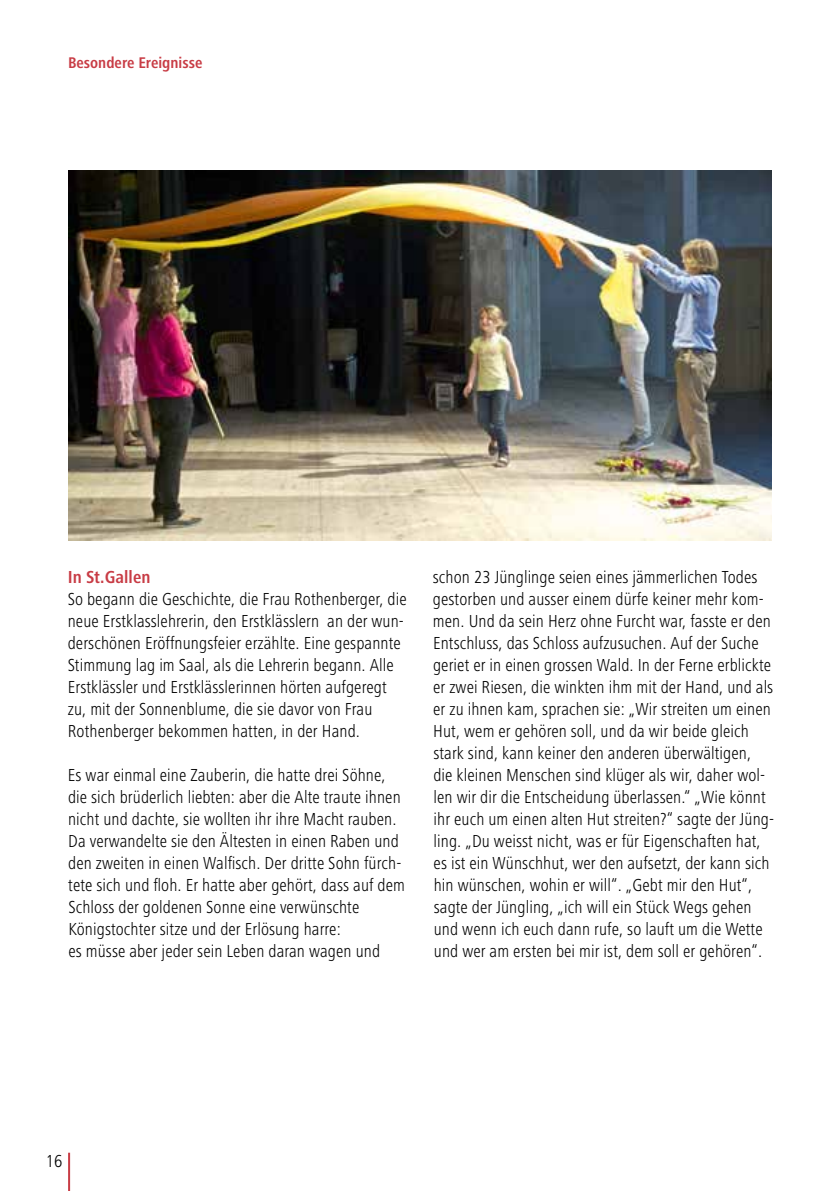
<style>
.page{position:relative;width:840px;height:1191px;background:#fff}
.page>*{position:absolute;margin:0;border:0;box-sizing:border-box;transform-origin:0 0}
.t1{font:300 condensed 18px/22px "Frutiger Next LT";letter-spacing:.005em;color:#000}
.t2{font:700 condensed 18px "Frutiger Next LT";letter-spacing:.005em;color:#c83c45}
.t3{font:700 condensed 16px "Frutiger Next LT";color:#c83c45}
</style>
<div class="page">
<hr style="left:68px;top:1152px;width:2px;height:39px;background:#c83c45">
<img style="left:68px;top:170px;width:703px;height:370px">
<p class="t3" style="left:68px;top:54px;width:136px">Besondere Ereignisse</p>
<p class="t2" style="left:68px;top:567px;width:84px">In St.Gallen</p>
<p class="t1" style="left:68px;top:588px;width:340px">So begann die Geschichte, die Frau Rothenberger, die neue Erstklasslehrerin, den Erstklässlern an der wun&shy;derschönen Eröffnungsfeier erzählte. Eine gespannte Stimmung lag im Saal, als die Lehrerin begann. Alle Erstklässler und Erstklässlerinnen hörten aufgeregt zu, mit der Sonnenblume, die sie davor von Frau Rothenberger bekommen hatten, in der Hand.</p>
<p class="t1" style="left:68px;top:764px;width:338px">Es war einmal eine Zauberin, die hatte drei Söhne, die sich brüderlich liebten: aber die Alte traute ihnen nicht und dachte, sie wollten ihr ihre Macht rauben.<br>Da verwandelte sie den Ältesten in einen Raben und den zweiten in einen Walfisch. Der dritte Sohn fürch&shy;tete sich und floh. Er hatte aber gehört, dass auf dem Schloss der goldenen Sonne eine verwünschte Königstochter sitze und der Erlösung harre:<br>es müsse aber jeder sein Leben daran wagen und</p>
<p class="t1" style="left:432px;top:566px;width:342px">schon 23 Jünglinge seien eines jämmerlichen Todes gestorben und ausser einem dürfe keiner mehr kom&shy;men. Und da sein Herz ohne Furcht war, fasste er den Entschluss, das Schloss aufzusuchen. Auf der Suche geriet er in einen grossen Wald. In der Ferne erblickte er zwei Riesen, die winkten ihm mit der Hand, und als er zu ihnen kam, sprachen sie: „Wir streiten um einen Hut, wem er gehören soll, und da wir beide gleich stark sind, kann keiner den anderen überwältigen, die kleinen Menschen sind klüger als wir, daher wol&shy;len wir dir die Entscheidung überlassen.“ „Wie könnt ihr euch um einen alten Hut streiten?“ sagte der Jüng&shy;ling. „Du weisst nicht, was er für Eigenschaften hat, es ist ein Wünschhut, wer den aufsetzt, der kann sich hin wünschen, wohin er will“. „Gebt mir den Hut“, sagte der Jüngling, „ich will ein Stück Wegs gehen und wenn ich euch dann rufe, so lauft um die Wette und wer am ersten bei mir ist, dem soll er gehören“.</p>
<p class="t1" style="left:46px;top:1149px;width:18px">16</p>
</div>
